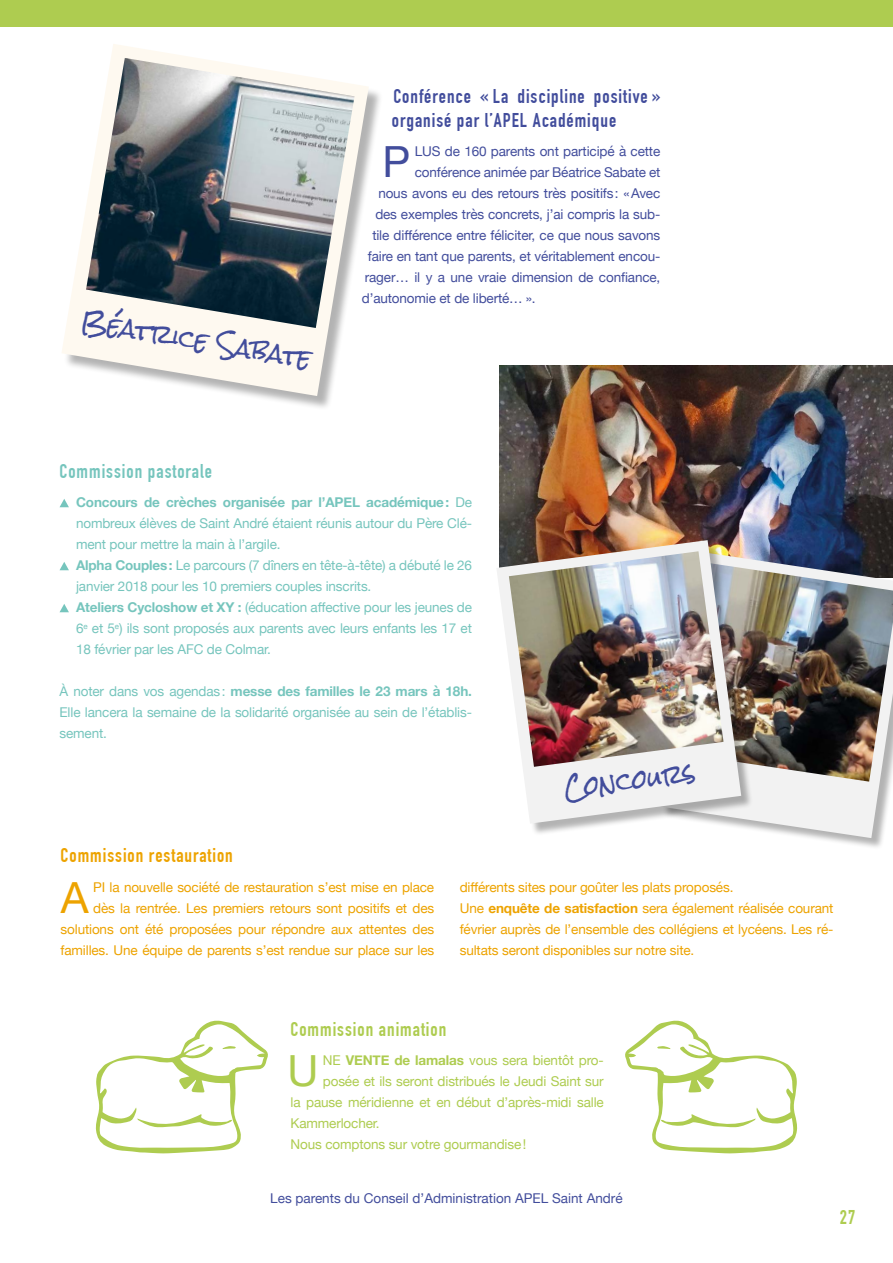
<style>
.page{position:relative;width:893px;height:1263px;background:#fff}
.page>*{position:absolute;margin:0;border:0;box-sizing:border-box;transform-origin:0 0}
.t1{font:42.9px "Helvetica Neue";color:#424d9c}
.t2{font:42.9px "Helvetica Neue";color:#aecc50}
.t3{font:42.9px "Helvetica Neue";color:#eda300}
.t4{font:25.8px "Rock Salt";color:#424d9c;scale:.87 1}
.t5{font:700 19.5px/23.4px "DIN Condensed";letter-spacing:.05em;color:#424d9c}
.t6{font:700 19.5px "DIN Condensed";letter-spacing:.05em;color:#eda300}
.t7{font:700 19.5px "DIN Condensed";letter-spacing:.05em;color:#aecc50}
.t8{font:700 19.5px "DIN Condensed";letter-spacing:.05em;color:#76c5bd}
.t9{font:13.5px/21px "Helvetica Neue";letter-spacing:-.01em;color:#76c5bd}
.t10{font:13.5px/21px "Helvetica Neue";letter-spacing:-.01em;color:#eda300;text-align:right}
.t11{font:13.5px "Helvetica Neue";letter-spacing:-.01em;color:#424d9c}
.t12{font:13.5px "Helvetica Neue";letter-spacing:-.01em;color:#aecc50}
.s1{font-weight:700}
</style>
<div class="page">
<div style="left:0;top:0;width:893px;height:27px;background:#aecc50"></div>
<svg style="left:60px;top:499px;width:9px;height:8px"></svg>
<svg style="left:60px;top:562px;width:9px;height:8px"></svg>
<svg style="left:60px;top:604px;width:9px;height:8px"></svg>
<img style="left:499px;top:365px;width:394px;height:186px">
<svg style="left:95px;top:1020px;width:173px;height:133px"></svg>
<svg style="left:625px;top:1020px;width:173px;height:133px"></svg>
<div style="left:662px;top:553px;width:231px;height:297px;background:#000;opacity:.3"></div>
<svg style="left:662px;top:551px;width:231px;height:287px;fill:#f2f2f2"></svg>
<img style="left:754px;top:563px;width:139px;height:219px">
<div style="left:498px;top:542px;width:256px;height:294px;background:#000;opacity:.3"></div>
<svg style="left:497px;top:540px;width:244px;height:284px;fill:#f2f2f2"></svg>
<div style="left:64px;top:46px;width:320px;height:365px;background:#000;opacity:.3"></div>
<svg style="left:62px;top:44px;width:307px;height:352px"></svg>
<img style="left:509px;top:551px;width:214px;height:216px">
<img style="left:86px;top:58px;width:269px;height:270px">
<h2 class="t4" style="left:84px;top:306px;width:269px;rotate:10deg">Béatrice Sabate</h2>
<h3 class="t5" style="left:392px;top:85px;width:270px">Conférence « La discipline positive » organisé par l’APEL Académique</h3>
<h1 class="t1" style="left:382px;top:131px;width:29px">P</h1>
<p class="t11" style="left:415px;top:142px;width:247px">LUS de 160 parents ont participé à cette</p>
<p class="t11" style="left:415px;top:163px;width:247px">conférence animée par Béatrice Sabate et</p>
<p class="t11" style="left:378px;top:184px;width:283px">nous avons eu des retours très positifs: «Avec</p>
<p class="t11" style="left:375px;top:205px;width:286px">des exemples très concrets, j’ai compris la sub-</p>
<p class="t11" style="left:372px;top:226px;width:290px">tile différence entre féliciter, ce que nous savons</p>
<p class="t11" style="left:368px;top:247px;width:294px">faire en tant que parents, et véritablement encou-</p>
<p class="t11" style="left:365px;top:268px;width:297px">rager… il y a une vraie dimension de confiance,</p>
<p class="t11" style="left:362px;top:289px;width:175px">d’autonomie et de liberté… ».</p>
<h3 class="t8" style="left:60px;top:459px;width:154px">Commission pastorale</h3>
<p class="t9" style="left:76px;top:493px;width:397px"><span class="s1">Concours de crèches organisée par l’APEL académique:</span> De nombreux élèves de Saint André étaient réunis autour du Père Clé&shy;ment pour mettre la main à l’argile.<br><span class="s1">Alpha Couples:</span> Le parcours (7 dîners en tête-à-tête) a débuté le 26 janvier 2018 pour les 10 premiers couples inscrits.<br><span class="s1">Ateliers Cycloshow et XY :</span> (éducation affective pour les jeunes de 6<sup>e</sup> et 5<sup>e</sup>) ils sont proposés aux parents avec leurs enfants les 17 et 18 février par les AFC de Colmar.</p>
<p class="t9" style="left:60px;top:682px;width:414px;text-align:justify">À noter dans vos agendas: <span class="s1">messe des familles le 23 mars à 18h.<br></span>Elle lancera la semaine de la solidarité organisée au sein de l’établis&shy;sement.</p>
<h2 class="t4" style="left:562px;top:775px;width:153px;rotate:-8deg">Concours</h2>
<h3 class="t6" style="left:61px;top:844px;width:174px">Commission restauration</h3>
<h1 class="t3" style="left:61px;top:866px;width:29px">A</h1>
<p class="t10" style="left:61px;top:877px;width:375px">PI la nouvelle société de restauration s’est mise en place<br>dès la rentrée. Les premiers retours sont positifs et des solutions ont été proposées pour répondre aux attentes des familles. Une équipe de parents s’est rendue sur place sur les</p>
<p class="t10" style="left:460px;top:877px;width:375px;text-align:left">différents sites pour goûter les plats proposés.<br>Une <span class="s1">enquête de satisfaction</span> sera également réalisée courant février auprès de l’ensemble des collégiens et lycéens. Les ré&shy;sultats seront disponibles sur notre site.</p>
<h3 class="t7" style="left:291px;top:1017px;width:157px">Commission animation</h3>
<h1 class="t2" style="left:287px;top:1040px;width:32px">U</h1>
<p class="t12" style="left:323px;top:1051px;width:282px">NE <span class="s1">VENTE de lamalas</span> vous sera bientôt pro-</p>
<p class="t12" style="left:323px;top:1072px;width:282px">posée et ils seront distribués le Jeudi Saint sur</p>
<p class="t12" style="left:291px;top:1093px;width:315px">la pause méridienne et en début d’après-midi salle</p>
<p class="t12" style="left:291px;top:1114px;width:91px">Kammerlocher.</p>
<p class="t12" style="left:291px;top:1135px;width:237px">Nous comptons sur votre gourmandise!</p>
<p class="t11" style="left:270px;top:1188px;width:354px">Les parents du Conseil d’Administration APEL Saint André</p>
<h3 class="t7" style="left:840px;top:1205px;width:17px">27</h3>
</div>
